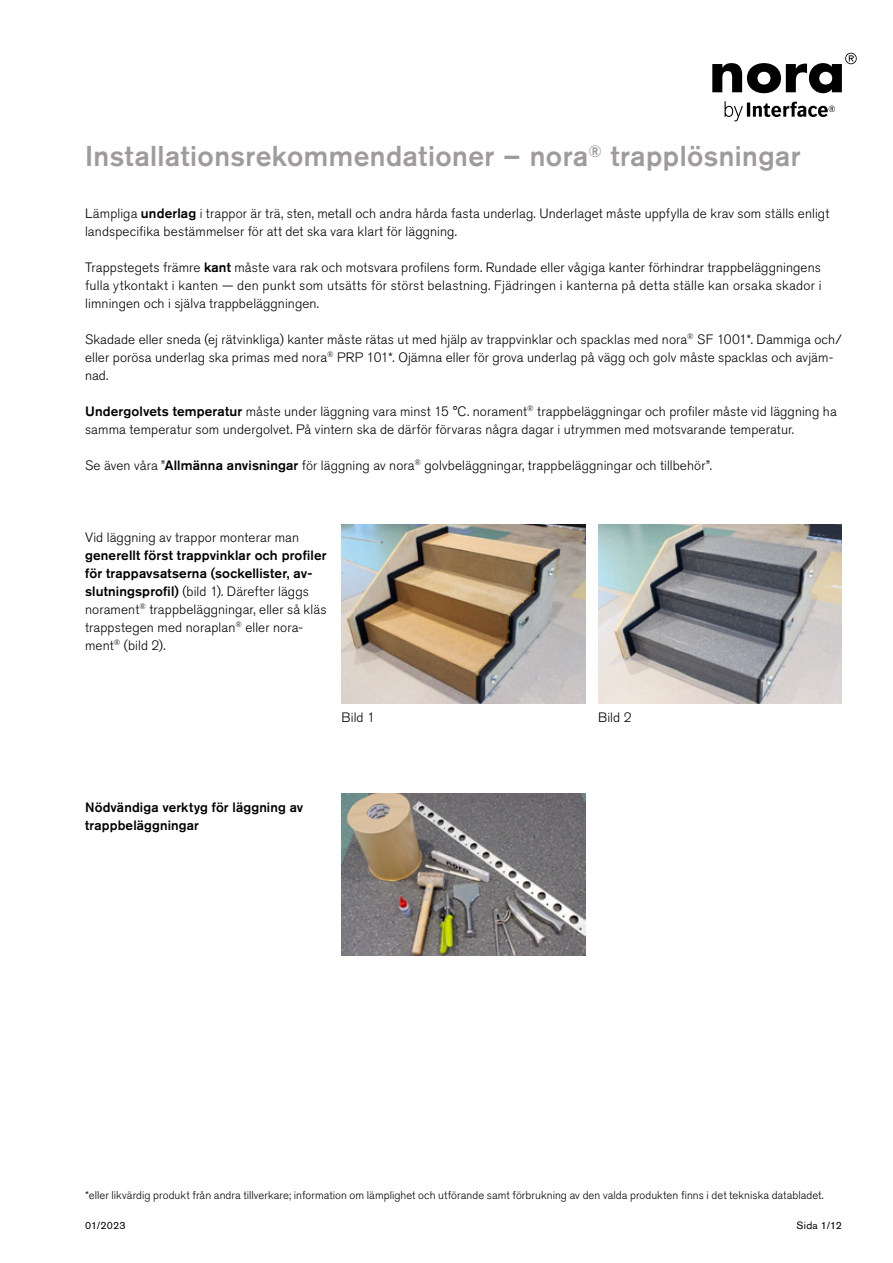
<style>
.page{position:relative;width:893px;height:1263px;background:#fff}
.page>*{position:absolute;margin:0;border:0;box-sizing:border-box;transform-origin:0 0}
.t1{font:500 28.5px "Akzidenz Grotesk Pro";letter-spacing:.015em;color:#9f9a9c}
.t2{font:300 13.5px/18px "Akzidenz Grotesk Pro";letter-spacing:.01em;color:#000}
.t3{font:500 13.5px/18px "Akzidenz Grotesk Pro";letter-spacing:.01em;color:#000}
.t4{font:300 11.25px "Akzidenz Grotesk Pro";letter-spacing:.005em;color:#000}
.t5{font:10.5px "Akzidenz Grotesk Pro";letter-spacing:.02em;color:#000}
.s1{font-weight:500}
</style>
<div class="page">
<svg style="left:712px;top:53px;width:145px;height:40px"></svg>
<svg style="left:725px;top:101px;width:110px;height:20px"></svg>
<img style="left:598px;top:524px;width:244px;height:180px">
<img style="left:342px;top:524px;width:243px;height:180px">
<img style="left:342px;top:794px;width:243px;height:162px">
<h1 class="t1" style="left:85px;top:137px;width:717px">Installationsrekommendationer – nora<sup>®</sup> trapplösningar</h1>
<p class="t2" style="left:85px;top:204px;width:746px">Lämpliga <span class="s1">underlag</span> i trappor är trä, sten, metall och andra hårda fasta underlag. Underlaget måste uppfylla de krav som ställs enligt landspecifika bestämmelser för att det ska vara klart för läggning.</p>
<p class="t2" style="left:85px;top:258px;width:738px;text-align:justify">Trappstegets främre <span class="s1">kant</span> måste vara rak och motsvara profilens form. Rundade eller vågiga kanter förhindrar trappbeläggningens fulla ytkontakt i kanten — den punkt som utsätts för störst belastning. Fjädringen i kanterna på detta ställe kan orsaka skador i limningen och i själva trappbeläggningen.</p>
<p class="t2" style="left:85px;top:330px;width:758px">Skadade eller sneda (ej rätvinkliga) kanter måste rätas ut med hjälp av trappvinklar och spacklas med nora<sup>®</sup> SF 1001*. Dammiga och/ eller porösa underlag ska primas med nora<sup>®</sup> PRP 101*. Ojämna eller för grova underlag på vägg och golv måste spacklas och avjäm&shy;nad.</p>
<p class="t2" style="left:85px;top:402px;width:753px"><span class="s1">Undergolvets temperatur</span> måste under läggning vara minst 15 °C. norament<sup>®</sup> trappbeläggningar och profiler måste vid läggning ha samma temperatur som undergolvet. På vintern ska de därför förvaras några dagar i utrymmen med motsvarande temperatur.</p>
<p class="t2" style="left:85px;top:456px;width:628px">Se även våra ”<span class="s1">Allmänna anvisningar</span> för läggning av nora<sup>®</sup> golvbeläggningar, trappbeläggningar och tillbehör”.</p>
<p class="t2" style="left:85px;top:528px;width:216px">Vid läggning av trappor monterar man</p>
<p class="t2" style="left:85px;top:546px;width:243px"><span class="s1">generellt först trappvinklar och profiler för trappavsatserna (sockellister, av&shy;slutningsprofil)</span> (bild 1). Därefter läggs norament<sup>®</sup> trappbeläggningar, eller så kläs trappstegen med noraplan<sup>®</sup> eller nora&shy;ment<sup>®</sup> (bild 2).</p>
<p class="t2" style="left:342px;top:708px;width:35px">Bild 1</p>
<p class="t2" style="left:598px;top:708px;width:35px">Bild 2</p>
<p class="t3" style="left:85px;top:798px;width:220px">Nödvändiga verktyg för läggning av trappbeläggningar</p>
<p class="t4" style="left:85px;top:1188px;width:740px">*eller likvärdig produkt från andra tillverkare; information om lämplighet och utförande samt förbrukning av den valda produkten finns i det tekniska databladet.</p>
<p class="t5" style="left:85px;top:1219px;width:42px">01/2023</p>
<p class="t5" style="left:796px;top:1219px;width:47px">Sida 1/12</p>
</div>
